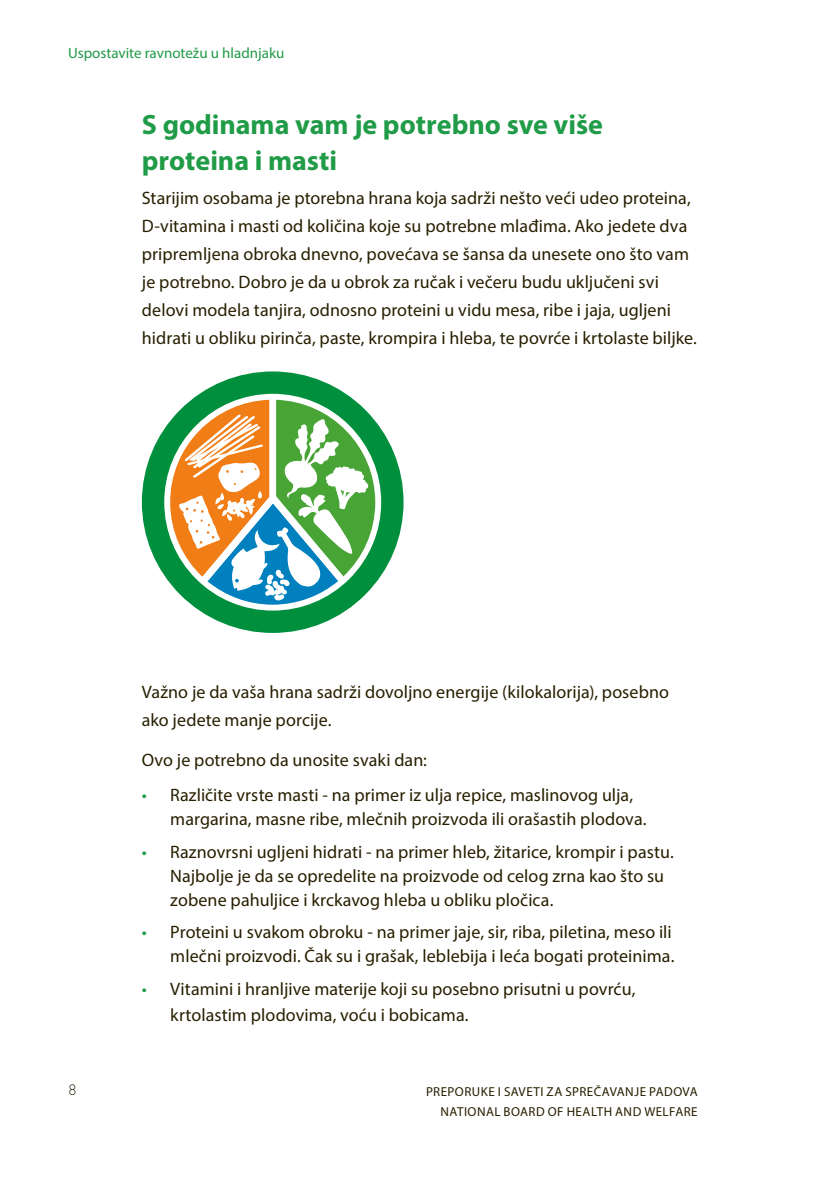
<style>
.page{position:relative;width:840px;height:1191px;background:#fff}
.page>*{position:absolute;margin:0;border:0;box-sizing:border-box;transform-origin:0 0}
.t1{font:700 28px/36px "Myriad Pro";color:#209b47}
.t2{font:18px/28px "Myriad Pro";letter-spacing:.005em;color:#281f00}
.t3{font:15px "Myriad Pro";color:#209b47}
.t4{font:300 14px "Futura Std";color:#281f00}
.t5{font:13px/19.4px "Myriad Pro";letter-spacing:.035em;color:#281f00;text-align:right}
.s1{color:#209b47}
</style>
<div class="page">
<svg style="left:142px;top:371px;width:261px;height:262px"></svg>
<svg style="left:170px;top:400px;width:205px;height:204px"></svg>
<p class="t3" style="left:68px;top:44px;width:218px">Uspostavite ravnotežu u hladnjaku</p>
<h1 class="t1" style="left:142px;top:106px;width:462px">S godinama vam je potrebno sve više proteina i masti</h1>
<p class="t2" style="left:142px;top:184px;width:556px">Starijim osobama je ptorebna hrana koja sadrži nešto veći udeo proteina, D-vitamina i masti od količina koje su potrebne mlađima. Ako jedete dva pripremljena obroka dnevno, povećava se šansa da unesete ono što vam je potrebno. Dobro je da u obrok za ručak i večeru budu uključeni svi delovi modela tanjira, odnosno proteini u vidu mesa, ribe i jaja, ugljeni hidrati u obliku pirinča, paste, krompira i hleba, te povrće i krtolaste biljke.</p>
<p class="t4" style="left:68px;top:1081px;width:10px">8</p>
<p class="t2" style="left:142px;top:678px;width:528px">Važno je da vaša hrana sadrži dovoljno energije (kilokalorija), posebno ako jedete manje porcije.</p>
<p class="t2" style="left:142px;top:745px;width:286px">Ovo je potrebno da unosite svaki dan:</p>
<p class="t2" style="left:170px;top:782px;width:477px;line-height:24px;text-indent:-28px"><span class="s1">•</span> Različite vrste masti - na primer iz ulja repice, maslinovog ulja, margarina, masne ribe, mlečnih proizvoda ili orašastih plodova.</p>
<p class="t2" style="left:170px;top:839px;width:505px;line-height:24px;text-indent:-28px"><span class="s1">•</span> Raznovrsni ugljeni hidrati - na primer hleb, žitarice, krompir i pastu.<br>Najbolje je da se opredelite na proizvode od celog zrna kao što su zobene pahuljice i krckavog hleba u obliku pločica.</p>
<p class="t2" style="left:142px;top:919px;width:533px;line-height:24px;text-align:right"><span class="s1">•</span> Proteini u svakom obroku - na primer jaje, sir, riba, piletina, meso ili mlečni proizvodi. Čak su i grašak, leblebija i leća bogati proteinima.</p>
<p class="t2" style="left:170px;top:975px;width:466px;line-height:26px;text-indent:-28px"><span class="s1">•</span> Vitamini i hranljive materije koji su posebno prisutni u povrću, krtolastim plodovima, voću i bobicama.</p>
<p class="t5" style="left:426px;top:1082px;width:273px">PREPORUKE I SAVETI ZA SPREČAVANJE PADOVA<br>NATIONAL BOARD OF HEALTH AND WELFARE</p>
</div>
